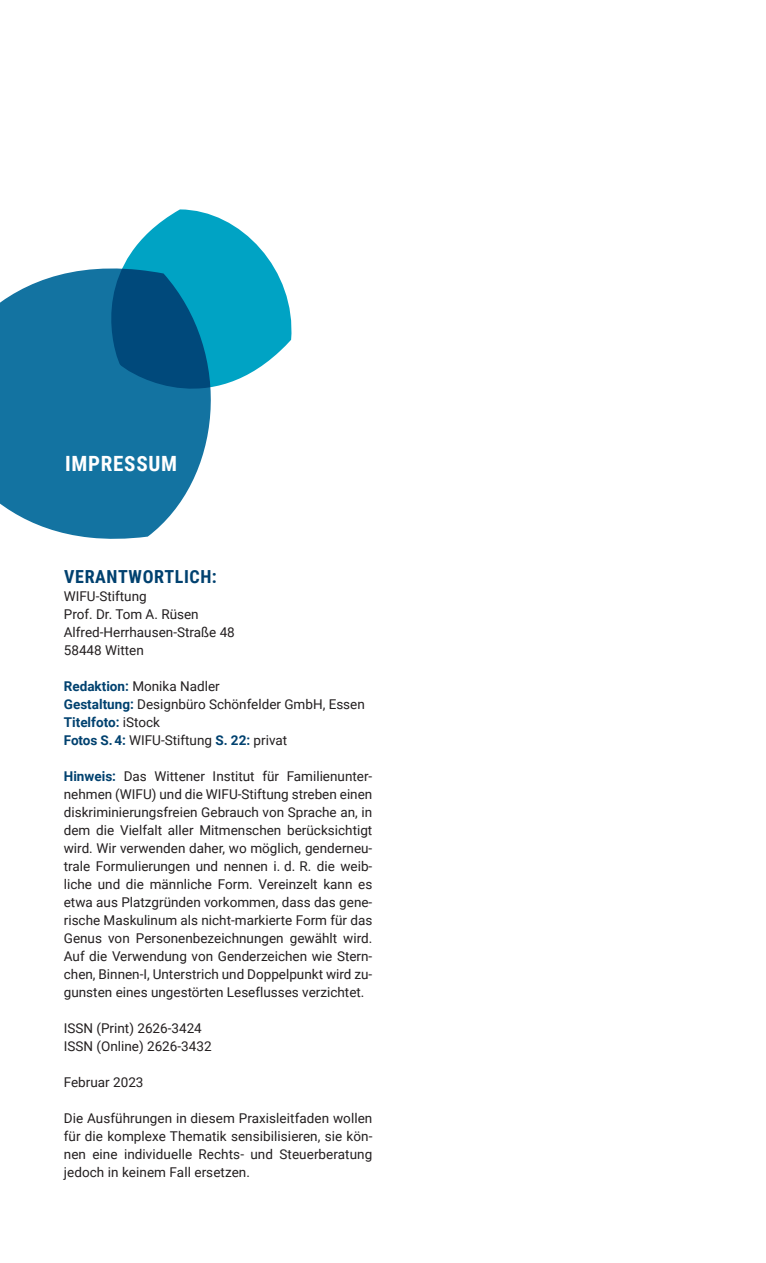
<style>
.page{position:relative;width:766px;height:1263px;background:#fff}
.page>*{position:absolute;margin:0;border:0;box-sizing:border-box;transform-origin:0 0}
.t1{font:700 21px "Roboto Condensed";letter-spacing:.035em;color:#fff}
.t2{font:700 18px "Roboto Condensed";letter-spacing:.035em;color:#01416f}
.t3{font:13.5px/18px "Roboto";color:#231f20}
.s1{font-weight:700;color:#01416f}
</style>
<div class="page">
<svg style="left:0;top:269px;width:210px;height:270px;background:#3285ad"></svg>
<svg style="left:89px;top:209px;width:203px;height:215px"></svg>
<h1 class="t1" style="left:65px;top:449px;width:113px">IMPRESSUM</h1>
<h2 class="t2" style="left:64px;top:564px;width:154px">VERANTWORTLICH:</h2>
<p class="t3" style="left:64px;top:586px;width:172px">WIFU-Stiftung<br>Prof. Dr. Tom A. Rüsen<br>Alfred-Herrhausen-Straße 48<br>58448 Witten</p>
<p class="t3" style="left:64px;top:676px;width:302px"><span class="s1">Redaktion:</span> Monika Nadler<br><span class="s1">Gestaltung:</span> Designbüro Schönfelder GmbH, Essen <span class="s1">Titelfoto:</span> iStock<br><span class="s1">Fotos S. 4:</span> WIFU-Stiftung <span class="s1">S. 22:</span> privat</p>
<p class="t3" style="left:64px;top:766px;width:310px;text-align:justify"><span class="s1">Hinweis:</span> Das Wittener Institut für Familienunter&shy;nehmen (WIFU) und die WIFU-Stiftung streben einen diskriminierungsfreien Gebrauch von Sprache an, in dem die Vielfalt aller Mitmenschen berücksichtigt wird. Wir verwenden daher, wo möglich, genderneu&shy;trale Formulierungen und nennen i. d. R. die weib&shy;liche und die männliche Form. Vereinzelt kann es etwa aus Platzgründen vorkommen, dass das gene&shy;rische Maskulinum als nicht-markierte Form für das Genus von Personenbezeichnungen gewählt wird.<br>Auf die Verwendung von Genderzeichen wie Stern&shy;chen, Binnen-I, Unterstrich und Doppelpunkt wird zu&shy;gunsten eines ungestörten Leseflusses verzichtet.</p>
<p class="t3" style="left:64px;top:1018px;width:149px">ISSN (Print) 2626-3424<br>ISSN (Online) 2626-3432</p>
<p class="t3" style="left:64px;top:1072px;width:81px">Februar 2023</p>
<p class="t3" style="left:64px;top:1108px;width:310px;text-align:justify">Die Ausführungen in diesem Praxisleitfaden wollen für die komplexe Thematik sensibilisieren, sie kön&shy;nen eine individuelle Rechts- und Steuerberatung jedoch in keinem Fall ersetzen.</p>
</div>
